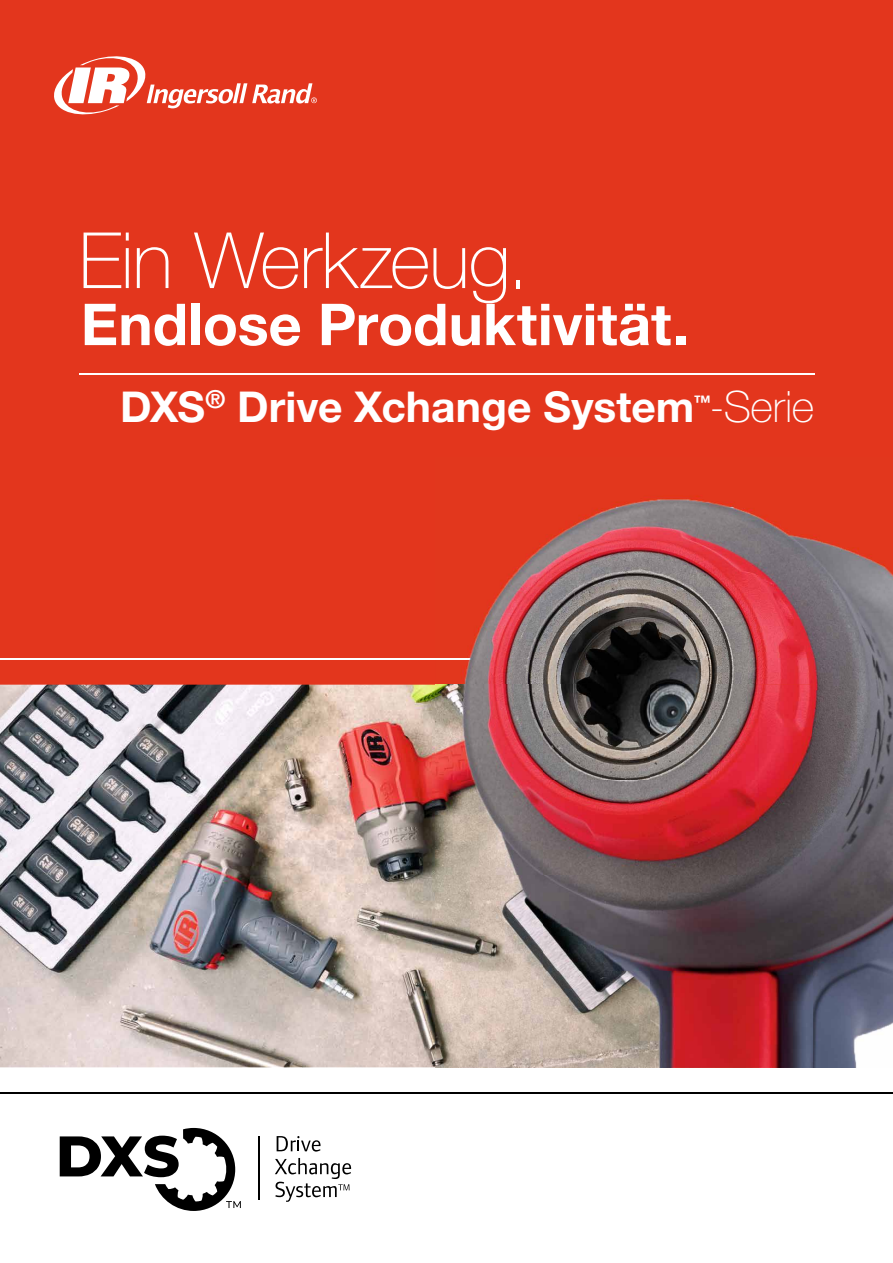
<style>
.page{position:relative;width:893px;height:1263px;background:#fff}
.page>*{position:absolute;margin:0;border:0;box-sizing:border-box;transform-origin:0 0}
.t1{font:100 77.7px "Helvetica Neue LT Pro";letter-spacing:-.015em;color:#fff}
.t2{font:700 57.75px "Helvetica Neue LT Pro";color:#fff}
.t3{font:700 42.6px "Helvetica Neue LT Pro";color:#fff}
.t4{font:700 17.4px "Helvetica Neue LT Pro";color:#fff}
.s1{font-weight:100;font-size:43.35px}
</style>
<div class="page">
<div style="left:0;top:0;width:893px;height:690px;background:#e3361d"></div>
<img style="left:0;top:685px;width:436px;height:382px">
<hr style="left:0;top:1092px;width:893px;height:1px;background:#000">
<hr style="left:0;top:658px;width:893px;height:2px;background:#fff">
<hr style="left:79px;top:373px;width:735px;height:2px;background:#fff">
<img style="left:436px;top:496px;width:457px;height:194px">
<img style="left:812px;top:690px;width:81px;height:377px">
<img style="left:436px;top:685px;width:376px;height:382px">
<svg style="left:277px;top:1136px;width:44px;height:15px"></svg>
<svg style="left:275px;top:1158px;width:76px;height:44px"></svg>
<hr style="left:258px;top:1136px;width:2px;height:64px;background:#000">
<svg style="left:60px;top:1128px;width:181px;height:83px"></svg>
<svg style="left:54px;top:56px;width:263px;height:59px"></svg>
<h1 class="t1" style="left:79px;top:216px;width:451px">Ein Werkzeug.</h1>
<h2 class="t2" style="left:81px;top:289px;width:609px">Endlose Produktivität.</h2>
<p class="t3" style="left:120px;top:381px;width:696px">DXS<sup>®</sup> Drive Xchange System <span class="s1">-Serie</span></p>
<p class="t4" style="left:693px;top:391px;width:19px">™</p>
</div>
